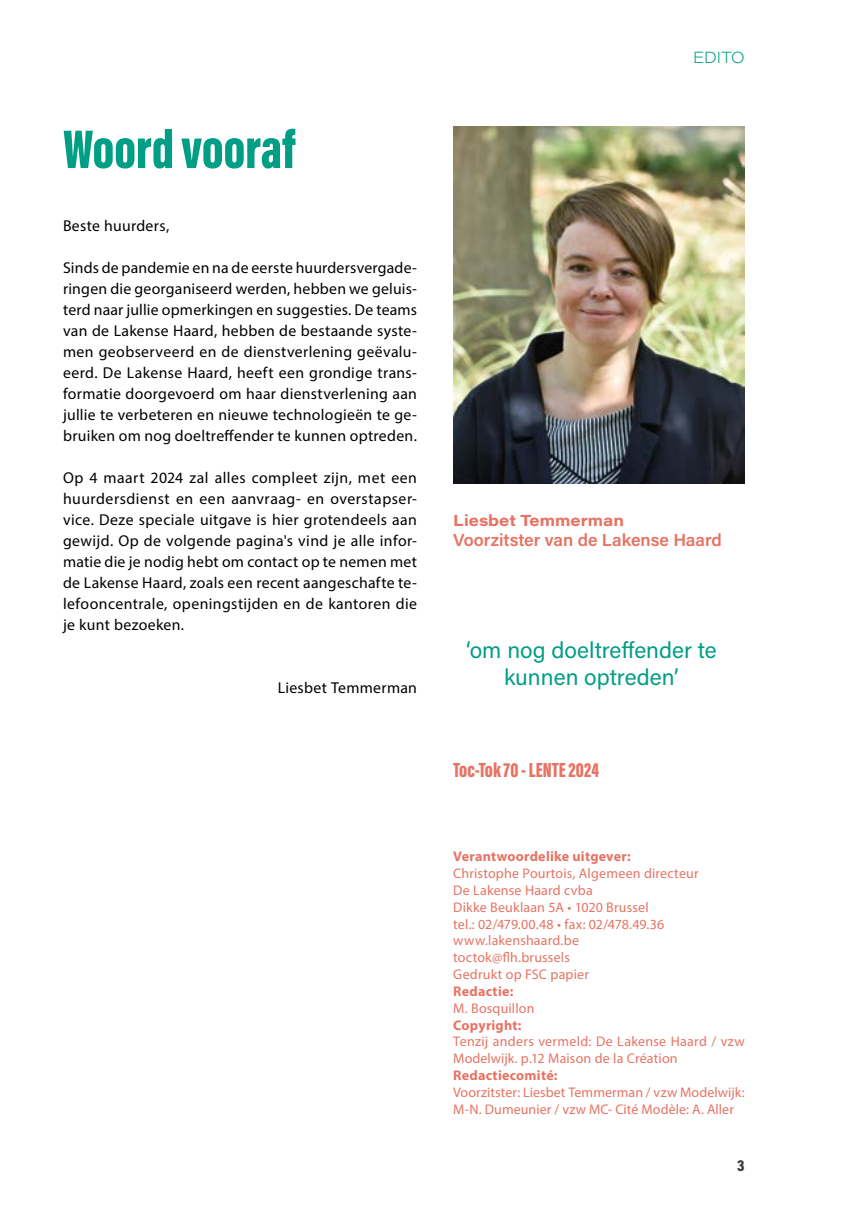
<style>
.page{position:relative;width:844px;height:1211px;background:#fff}
.page>*{position:absolute;margin:0;border:0;box-sizing:border-box;transform-origin:0 0}
.t1{font:900 56px "Acumin Pro Extra Cond";color:#009e85}
.t2{font:22.75px/27.3px "Acumin Pro";color:#009e85;text-align:center}
.t3{font:900 21px "Acumin Pro Extra Cond";color:#e67364}
.t4{font:600 17.5px "Acumin Pro";color:#e67364}
.t5{font:15.75px/21px "Myriad Pro";letter-spacing:.02em;color:#000;text-align:justify}
.t6{font:700 15.75px "Acumin Pro Wide";color:#e67364}
.t7{font:200 15.75px "Acumin Pro Wide";letter-spacing:.005em;color:#009e85}
.t8{font:900 15.75px "Acumin Pro Cond";color:#3c3c3b}
.t9{font:14px/16.8px "Myriad Pro";letter-spacing:.01em;color:#e67364}
.t10{font:700 14px "Myriad Pro";letter-spacing:.015em;color:#e67364}
</style>
<div class="page">
<img style="left:453px;top:127px;width:291px;height:356px">
<h1 class="t1" style="left:63px;top:115px;width:234px">Woord vooraf</h1>
<p class="t5" style="left:63px;top:215px;width:108px">Beste huurders,</p>
<p class="t5" style="left:63px;top:257px;width:355px">Sinds de pandemie en na de eerste huurdersvergade&shy;ringen die georganiseerd werden, hebben we geluis&shy;terd naar jullie opmerkingen en suggesties. De teams van de Lakense Haard, hebben de bestaande syste&shy;men geobserveerd en de dienstverlening geëvalu&shy;eerd. De Lakense Haard, heeft een grondige trans&shy;formatie doorgevoerd om haar dienstverlening aan jullie te verbeteren en nieuwe technologieën te ge&shy;bruiken om nog doeltreffender te kunnen optreden.</p>
<p class="t5" style="left:63px;top:467px;width:355px">Op 4 maart 2024 zal alles compleet zijn, met een huurdersdienst en een aanvraag- en overstapser&shy;vice. Deze speciale uitgave is hier grotendeels aan gewijd. Op de volgende pagina's vind je alle infor&shy;matie die je nodig hebt om contact op te nemen met de Lakense Haard, zoals een recent aangeschafte te&shy;lefooncentrale, openingstijden en de kantoren die je kunt bezoeken.</p>
<p class="t5" style="left:278px;top:677px;width:141px">Liesbet Temmerman</p>
<p class="t7" style="left:693px;top:46px;width:53px">EDITO</p>
<p class="t6" style="left:453px;top:508px;width:172px">Liesbet Temmerman</p>
<p class="t4" style="left:453px;top:528px;width:270px">Voorzitster van de Lakense Haard</p>
<h2 class="t2" style="left:466px;top:635px;width:252px">‘om nog doeltreffender te kunnen optreden’</h2>
<h3 class="t3" style="left:453px;top:757px;width:147px">Toc-Tok 70 - LENTE 2024</h3>
<p class="t10" style="left:453px;top:847px;width:179px">Verantwoordelike uitgever:</p>
<p class="t9" style="left:453px;top:864px;width:247px">Christophe Pourtois, Algemeen directeur<br>De Lakense Haard cvba<br>Dikke Beuklaan 5A • 1020 Brussel<br>tel.: 02/479.00.48 • fax: 02/478.49.36 www.lakenshaard.be toctok@flh.brussels<br>Gedrukt op FSC papier</p>
<p class="t10" style="left:453px;top:982px;width:62px">Redactie:</p>
<p class="t9" style="left:453px;top:999px;width:83px">M. Bosquillon</p>
<p class="t10" style="left:453px;top:1015px;width:70px">Copyright:</p>
<p class="t9" style="left:453px;top:1032px;width:293px">Tenzij anders vermeld: De Lakense Haard / vzw<br>Modelwijk. p.12 Maison de la Création</p>
<p class="t10" style="left:453px;top:1066px;width:106px">Redactiecomité:</p>
<p class="t9" style="left:453px;top:1083px;width:293px">Voorzitster: Liesbet Temmerman / vzw Modelwijk:<br>M-N. Dumeunier / vzw MC- Cité Modèle: A. Aller</p>
<p class="t8" style="left:737px;top:1155px;width:9px">3</p>
</div>
